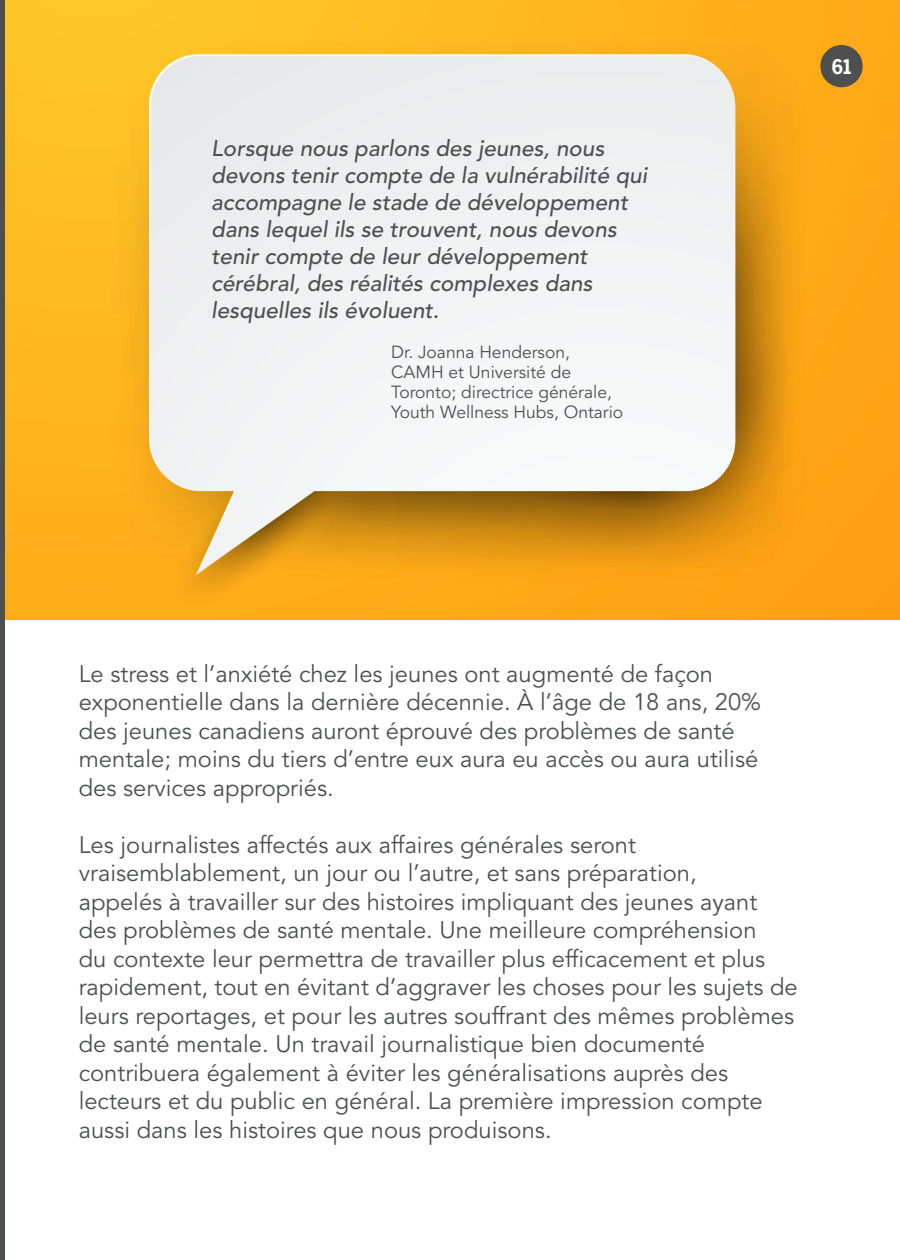
<style>
.page{position:relative;width:900px;height:1260px;background:#fff}
.page>*{position:absolute;margin:0;border:0;box-sizing:border-box;transform-origin:0 0}
.regular_mindset_para{font:23.75px/28.5px "Avenir LT Std";color:#4e4f4f}
.regular_mindset_para-2{font:italic 500 22.5px/27px "Avenir LT Std";color:#4e4f4f}
.t1{font:700 20px "Benton Sans Cond";color:#fff}
.regular_mindset_para-3{font:17.5px/20px "Avenir LT Std";color:#4e4f4f}
</style>
<div class="page">
<svg style="left:5px;top:0;width:895px;height:619px;background:#feb01b"></svg>
<svg style="left:101px;top:40px;width:708px;height:549px;background:#f2a91f"></svg>
<svg style="left:168px;top:575px;width:202px;height:35px;background:#fcaa18"></svg>
<svg style="left:151px;top:56px;width:584px;height:519px"></svg>
<div style="left:0;top:0;width:5px;height:1260px;background:#4e4f4f"></div>
<div style="left:820px;top:45px;width:43px;height:42px;background:#4e4f4f;border-radius:50%"></div>
<p class="regular_mindset_para-2" style="left:211px;top:135px;width:437px">Lorsque nous parlons des jeunes, nous devons tenir compte de la vulnérabilité qui accompagne le stade de développement dans lequel ils se trouvent, nous devons tenir compte de leur développement cérébral, des réalités complexes dans lesquelles ils évoluent.</p>
<p class="regular_mindset_para-3" style="left:391px;top:342px;width:234px">Dr. Joanna Henderson,<br>CAMH et Université de<br>Toronto; directrice générale,<br>Youth Wellness Hubs, Ontario</p>
<p class="t1" style="left:832px;top:55px;width:21px">61</p>
<p class="regular_mindset_para" style="left:79px;top:660px;width:684px">Le stress et l’anxiété chez les jeunes ont augmenté de façon exponentielle dans la dernière décennie. À l’âge de 18 ans, 20% des jeunes canadiens auront éprouvé des problèmes de santé mentale; moins du tiers d’entre eux aura eu accès ou aura utilisé des services appropriés.</p>
<p class="regular_mindset_para" style="left:79px;top:831px;width:721px">Les journalistes affectés aux affaires générales seront vraisemblablement, un jour ou l’autre, et sans préparation,<br>appelés à travailler sur des histoires impliquant des jeunes ayant des problèmes de santé mentale. Une meilleure compréhension<br>du contexte leur permettra de travailler plus efficacement et plus rapidement, tout en évitant d’aggraver les choses pour les sujets de leurs reportages, et pour les autres souffrant des mêmes problèmes de santé mentale. Un travail journalistique bien documenté contribuera également à éviter les généralisations auprès des lecteurs et du public en général. La première impression compte aussi dans les histoires que nous produisons.</p>
</div>
